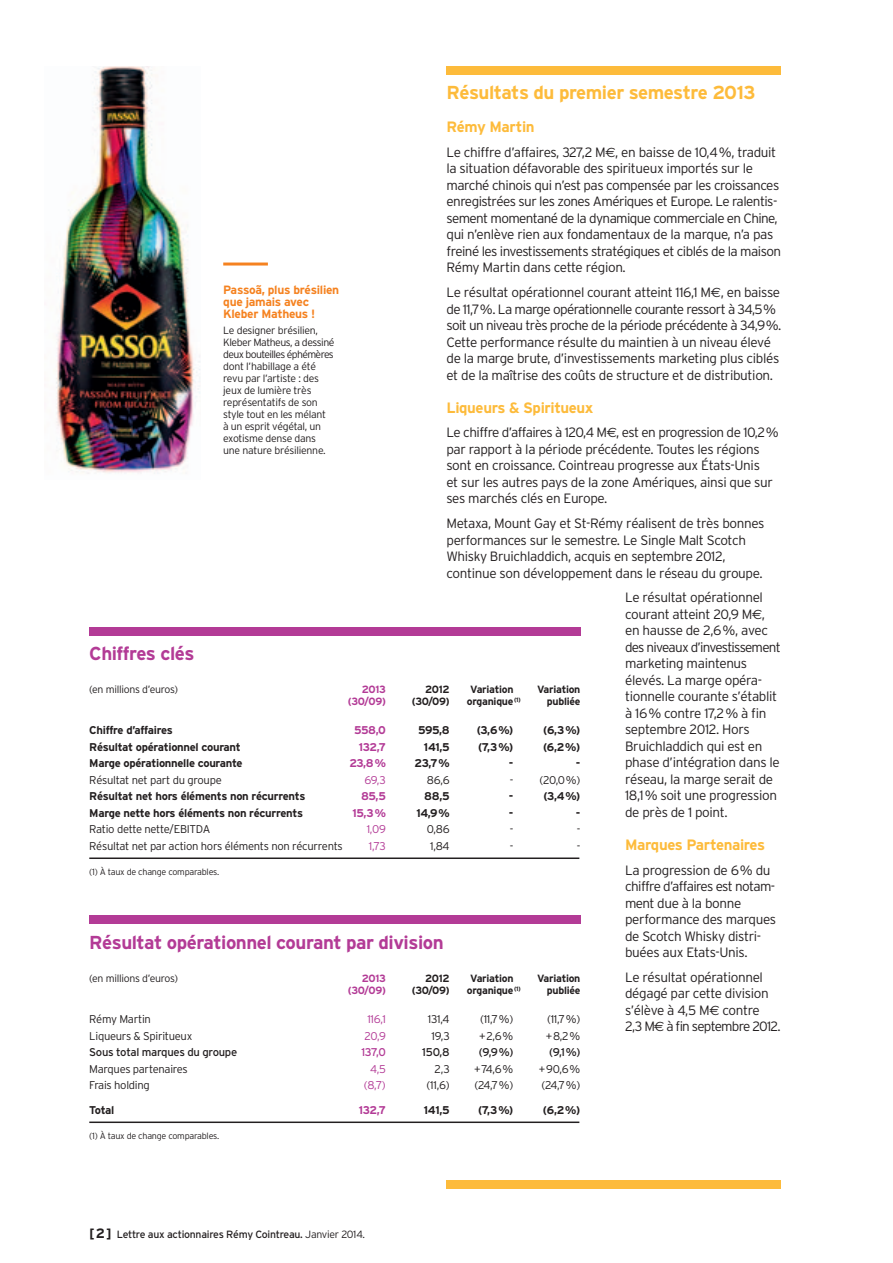
<style>
.page{position:relative;width:893px;height:1263px;background:#fff}
.page>*{position:absolute;margin:0;border:0;box-sizing:border-box;transform-origin:0 0}
.t1{font:700 18.75px "Interstate";letter-spacing:-.025em;color:#b33b96}
.t2{font:700 18.75px "Interstate";letter-spacing:-.025em;color:#fdbb3b}
.t3{font:700 15px "Interstate";letter-spacing:-.025em;color:#fdbb3b}
.t4{font:300 13.5px/16.5px "Interstate";letter-spacing:-.025em;color:#231f20}
.t5{font:700 12px/12px "Interstate";letter-spacing:-.025em;color:#f58220}
.t6{font:300 11.25px "Interstate";letter-spacing:-.025em;color:#231f20}
.t7{font:700 11.25px "Interstate";letter-spacing:-.025em;color:#231f20}
.t8{font:11.25px "Interstate";letter-spacing:-.025em;color:#231f20}
.t9{font:700 11.25px "Interstate";letter-spacing:-.04em;color:#b33b96}
.t10{font:300 11.25px "Interstate";letter-spacing:-.035em;color:#b33b96}
.t11{font:11.25px "Interstate";color:#b33b96}
.t12{font:300 10.5px/12px "Interstate";letter-spacing:-.025em;color:#231f20}
.t13{font:700 10.5px "Interstate";letter-spacing:-.025em;color:#231f20}
.t14{font:10.5px "Interstate";letter-spacing:-.025em;color:#231f20}
.t15{font:700 10.5px "Interstate";letter-spacing:-.025em;color:#b33b96}
.t16{font:300 9px "Interstate";letter-spacing:-.025em;color:#231f20}
.s1{font-family:"Euro Sans";font-weight:400}
.s2{font-weight:700;font-size:13.5px}
.s3{font-weight:300}
</style>
<div class="page">
<div style="left:446px;top:1180px;width:335px;height:8px;background:#fdbb3b"></div>
<hr style="left:89px;top:857px;width:490px;height:2px;background:#231f20">
<hr style="left:89px;top:1121px;width:490px;height:2px;background:#231f20">
<div style="left:89px;top:627px;width:491px;height:8px;background:#b33b96"></div>
<div style="left:89px;top:916px;width:491px;height:8px;background:#b33b96"></div>
<div style="left:446px;top:66px;width:335px;height:8px;background:#fdbb3b"></div>
<img style="left:56px;top:66px;width:144px;height:408px">
<svg style="left:223px;top:262px;width:45px;height:4px"></svg>
<h1 class="t2" style="left:446px;top:85px;width:311px">Résultats du premier semestre 2013</h1>
<p class="t3" style="left:446px;top:121px;width:90px">Rémy Martin</p>
<p class="t4" style="left:446px;top:145px;width:336px">Le chiffre d’affaires, 327,2 M<span class="s1">€</span>, en baisse de 10,4%, traduit la situation défavorable des spiritueux importés sur le marché chinois qui n’est pas compensée par les croissances enregistrées sur les zones Amériques et Europe. Le ralentis - sement momentané de la dynamique commerciale en Chine, qui n’enlève rien aux fondamentaux de la marque, n’a pas freiné les investissements stratégiques et ciblés de la maison Rémy Martin dans cette région.</p>
<p class="t4" style="left:446px;top:285px;width:337px">Le résultat opérationnel courant atteint 116,1 M<span class="s1">€</span>, en baisse de 11,7%. La marge opérationnelle courante ressort à 34,5% soit un niveau très proche de la période précédente à 34,9%.<br>Cette performance résulte du maintien à un niveau élevé de la marge brute, d’investissements marketing plus ciblés et de la maîtrise des coûts de structure et de distribution.</p>
<p class="t3" style="left:446px;top:402px;width:149px">Liqueurs &amp; Spiritueux</p>
<p class="t4" style="left:446px;top:425px;width:334px">Le chiffre d’affaires à 120,4 M<span class="s1">€</span>, est en progression de 10,2% par rapport à la période précédente. Toutes les régions sont en croissance. Cointreau progresse aux États-Unis<br>et sur les autres pays de la zone Amériques, ainsi que sur ses marchés clés en Europe.</p>
<p class="t4" style="left:446px;top:516px;width:320px">Metaxa, Mount Gay et St-Rémy réalisent de très bonnes performances sur le semestre. Le Single Malt Scotch Whisky Bruichladdich, acquis en septembre 2012, continue son développement dans le réseau du groupe.</p>
<p class="t4" style="left:625px;top:590px;width:157px">Le résultat opérationnel courant atteint 20,9 M<span class="s1">€</span>, en hausse de 2,6%, avec des niveaux d’investissement marketing maintenus élevés. La marge opéra - tionnelle courante s’établit à 16% contre 17,2% à fin septembre 2012. Hors<br>Bruichladdich qui est en phase d’intégration dans le réseau, la marge serait de<br>18,1% soit une progression de près de 1 point.</p>
<p class="t3" style="left:625px;top:839px;width:142px">Marques Partenaires</p>
<p class="t4" style="left:625px;top:863px;width:153px">La progression de 6% du chiffre d’affaires est notam - ment due à la bonne performance des marques de Scotch Whisky distri - buées aux Etats-Unis.</p>
<p class="t4" style="left:625px;top:970px;width:157px">Le résultat opérationnel dégagé par cette division s’élève à 4,5 M<span class="s1">€</span> contre<br>2,3 M<span class="s1">€</span> à fin septembre 2012.</p>
<p class="t5" style="left:223px;top:285px;width:118px">Passoã, plus brésilien que jamais avec<br>Kleber Matheus !</p>
<p class="t12" style="left:223px;top:325px;width:113px">Le designer brésilien,<br>Kleber Matheus, a dessiné deux bouteilles éphémères dont l’habillage a été revu par l’artiste : des jeux de lumière très représentatifs de son style tout en les mélant<br>à un esprit végétal, un exotisme dense dans une nature brésilienne.</p>
<h1 class="t1" style="left:89px;top:646px;width:107px">Chiffres clés</h1>
<p class="t12" style="left:89px;top:684px;width:90px">(en millions d’euros)</p>
<p class="t15" style="left:362px;top:685px;width:26px">2013</p>
<p class="t13" style="left:425px;top:685px;width:26px">2012</p>
<p class="t13" style="left:470px;top:685px;width:45px">Variation</p>
<p class="t13" style="left:537px;top:685px;width:45px">Variation</p>
<p class="t15" style="left:348px;top:697px;width:39px">(30/09)</p>
<p class="t13" style="left:412px;top:697px;width:39px">(30/09)</p>
<p class="t13" style="left:467px;top:697px;width:55px">organique<sup>(1)</sup></p>
<p class="t13" style="left:547px;top:697px;width:35px">publiée</p>
<p class="t7" style="left:89px;top:726px;width:85px">Chiffre d’affaires</p>
<p class="t9" style="left:354px;top:726px;width:33px">558,0</p>
<p class="t7" style="left:418px;top:726px;width:33px">595,8</p>
<p class="t7" style="left:477px;top:726px;width:38px">(3,6%)</p>
<p class="t7" style="left:543px;top:726px;width:39px">(6,3%)</p>
<p class="t7" style="left:89px;top:743px;width:153px">Résultat opérationnel courant</p>
<p class="t9" style="left:359px;top:743px;width:29px">132,7</p>
<p class="t7" style="left:424px;top:743px;width:27px">141,5</p>
<p class="t7" style="left:478px;top:743px;width:37px">(7,3%)</p>
<p class="t7" style="left:543px;top:743px;width:39px">(6,2%)</p>
<p class="t7" style="left:89px;top:759px;width:155px">Marge opérationnelle courante</p>
<p class="t9" style="left:349px;top:759px;width:38px">23,8%</p>
<p class="t7" style="left:415px;top:759px;width:37px">23,7%</p>
<p class="t7" style="left:509px;top:759px;width:6px">-</p>
<p class="t7" style="left:576px;top:759px;width:6px">-</p>
<p class="t6" style="left:89px;top:776px;width:134px">Résultat net part du groupe</p>
<p class="t10" style="left:365px;top:776px;width:23px">69,3</p>
<p class="t6" style="left:427px;top:776px;width:24px">86,6</p>
<p class="t6" style="left:510px;top:776px;width:72px">- (20,0%)</p>
<p class="t7" style="left:89px;top:792px;width:218px">Résultat net hors éléments non récurrents</p>
<p class="t9" style="left:361px;top:792px;width:26px">85,5</p>
<p class="t7" style="left:424px;top:792px;width:27px">88,5</p>
<p class="t7" style="left:509px;top:792px;width:6px">-</p>
<p class="t7" style="left:543px;top:792px;width:39px">(3,4%)</p>
<p class="t7" style="left:89px;top:809px;width:215px">Marge nette hors éléments non récurrents</p>
<p class="t9" style="left:353px;top:809px;width:35px">15,3%</p>
<p class="t7" style="left:417px;top:809px;width:35px">14,9%</p>
<p class="t7" style="left:509px;top:809px;width:6px">-</p>
<p class="t7" style="left:576px;top:809px;width:6px">-</p>
<p class="t6" style="left:89px;top:825px;width:122px">Ratio dette nette/EBITDA</p>
<p class="t10" style="left:367px;top:825px;width:21px">1,09</p>
<p class="t6" style="left:427px;top:825px;width:24px">0,86</p>
<p class="t6" style="left:510px;top:825px;width:5px">-</p>
<p class="t6" style="left:577px;top:825px;width:5px">-</p>
<p class="t6" style="left:89px;top:842px;width:255px">Résultat net par action hors éléments non récurrents</p>
<p class="t10" style="left:369px;top:842px;width:18px">1,73</p>
<p class="t6" style="left:430px;top:842px;width:21px">1,84</p>
<p class="t6" style="left:510px;top:842px;width:5px">-</p>
<p class="t6" style="left:577px;top:842px;width:5px">-</p>
<p class="t16" style="left:89px;top:868px;width:131px">(1) À taux de change comparables.</p>
<h1 class="t1" style="left:89px;top:935px;width:356px">Résultat opérationnel courant par division</h1>
<p class="t12" style="left:89px;top:973px;width:90px">(en millions d’euros)</p>
<p class="t15" style="left:362px;top:974px;width:26px">2013</p>
<p class="t13" style="left:425px;top:974px;width:26px">2012</p>
<p class="t13" style="left:470px;top:974px;width:45px">Variation</p>
<p class="t13" style="left:537px;top:974px;width:45px">Variation</p>
<p class="t15" style="left:348px;top:986px;width:39px">(30/09)</p>
<p class="t13" style="left:412px;top:986px;width:39px">(30/09)</p>
<p class="t13" style="left:467px;top:986px;width:55px">organique<sup>(1)</sup></p>
<p class="t13" style="left:547px;top:986px;width:35px">publiée</p>
<p class="t6" style="left:89px;top:1015px;width:63px">Rémy Martin</p>
<p class="t10" style="left:367px;top:1015px;width:20px">116,1</p>
<p class="t6" style="left:428px;top:1015px;width:23px">131,4</p>
<p class="t6" style="left:480px;top:1015px;width:35px">(11,7%)</p>
<p class="t6" style="left:547px;top:1015px;width:35px">(11,7%)</p>
<p class="t6" style="left:89px;top:1031px;width:105px">Liqueurs &amp; Spiritueux</p>
<p class="t10" style="left:365px;top:1031px;width:23px">20,9</p>
<p class="t6" style="left:431px;top:1031px;width:20px">19,3</p>
<p class="t6" style="left:479px;top:1031px;width:36px">+2,6%</p>
<p class="t6" style="left:546px;top:1031px;width:36px">+8,2%</p>
<p class="t8" style="left:89px;top:1048px;width:150px">Sous total marques du groupe</p>
<p class="t11" style="left:361px;top:1048px;width:26px">137,0</p>
<p class="t8" style="left:422px;top:1048px;width:29px">150,8</p>
<p class="t8" style="left:479px;top:1048px;width:36px">(9,9%)</p>
<p class="t8" style="left:549px;top:1048px;width:33px">(9,1%)</p>
<p class="t6" style="left:89px;top:1064px;width:100px">Marques partenaires</p>
<p class="t10" style="left:370px;top:1064px;width:17px">4,5</p>
<p class="t6" style="left:435px;top:1064px;width:17px">2,3</p>
<p class="t6" style="left:474px;top:1064px;width:41px">+74,6%</p>
<p class="t6" style="left:539px;top:1064px;width:43px">+90,6%</p>
<p class="t6" style="left:89px;top:1081px;width:62px">Frais holding</p>
<p class="t10" style="left:364px;top:1081px;width:24px">(8,7)</p>
<p class="t6" style="left:427px;top:1081px;width:24px">(11,6)</p>
<p class="t6" style="left:475px;top:1081px;width:40px">(24,7%)</p>
<p class="t6" style="left:542px;top:1081px;width:40px">(24,7%)</p>
<p class="t7" style="left:89px;top:1106px;width:27px">Total</p>
<p class="t9" style="left:359px;top:1106px;width:29px">132,7</p>
<p class="t7" style="left:424px;top:1106px;width:27px">141,5</p>
<p class="t7" style="left:478px;top:1106px;width:37px">(7,3%)</p>
<p class="t7" style="left:543px;top:1106px;width:39px">(6,2%)</p>
<p class="t16" style="left:89px;top:1132px;width:131px">(1) À taux de change comparables.</p>
<p class="t14" style="left:89px;top:1230px;width:277px"><span class="s2">[2]</span> Lettre aux actionnaires Rémy Cointreau. <span class="s3">Janvier 2014.</span></p>
</div>
